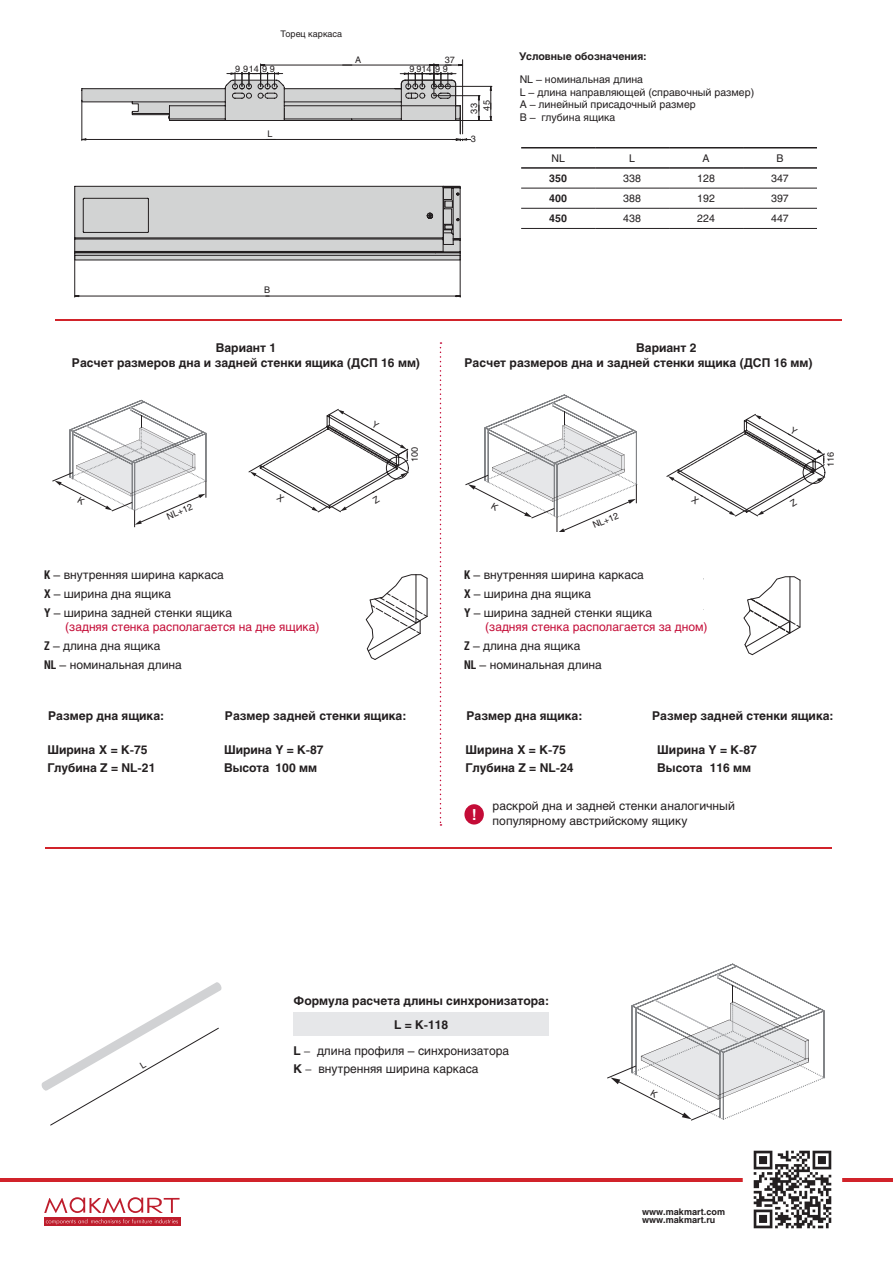
<style>
.page{position:relative;width:893px;height:1263px;background:#fff}
.page>*{position:absolute;margin:0;border:0;box-sizing:border-box;transform-origin:0 0}
.артикул_группы{font:700 15px "Helios";color:#fff}
.t1{font:12.15px "Helios";color:#231f20}
.артикулы{font:700 12px "Helios";color:#231f20}
.схемы{font:12px "Helios";color:#231f20}
.схемы-2{font:12px "Helios";color:#c40c37}
.t2{font:10.5px "Helios";color:#231f20}
.артикулы-2{font:700 10.5px "Helios";color:#231f20}
.схемы-3{font:9px "Helios";color:#231f20}
.t3{font:700 9px/8.6px "Helios";color:#231f20}
.артикул_группы-2{font:9px "Helios";color:#231f20}
.s1{font-weight:700;font-stretch:condensed}
.s2{font-weight:700;font-size:12px}
.s3{font-weight:300;font-size:12px}
</style>
<div class="page">
<hr style="left:0;top:1178px;width:893px;height:3px;background:#d1232a">
<img style="left:746px;top:1150px;width:93px;height:79px">
<div style="left:44px;top:1217px;width:136px;height:9px;background:#be1d2c"></div>
<svg style="left:46px;top:1219px;width:132px;height:5px"></svg>
<svg style="left:44px;top:1197px;width:136px;height:16px"></svg>
<hr style="left:521px;top:147px;width:74px;height:2px;background:#231f20">
<hr style="left:595px;top:147px;width:74px;height:2px;background:#231f20">
<hr style="left:669px;top:147px;width:74px;height:2px;background:#231f20">
<hr style="left:743px;top:147px;width:74px;height:2px;background:#231f20">
<hr style="left:521px;top:167px;width:74px;height:2px;background:#231f20">
<hr style="left:595px;top:167px;width:74px;height:2px;background:#231f20">
<hr style="left:669px;top:167px;width:74px;height:2px;background:#231f20">
<hr style="left:743px;top:167px;width:74px;height:2px;background:#231f20">
<hr style="left:521px;top:228px;width:74px;height:1px;background:#231f20">
<hr style="left:595px;top:228px;width:74px;height:1px;background:#231f20">
<hr style="left:669px;top:228px;width:74px;height:1px;background:#231f20">
<hr style="left:743px;top:228px;width:74px;height:1px;background:#231f20">
<hr style="left:521px;top:188px;width:74px;height:1px;background:#231f20">
<hr style="left:595px;top:188px;width:74px;height:1px;background:#231f20">
<hr style="left:669px;top:188px;width:74px;height:1px;background:#231f20">
<hr style="left:743px;top:188px;width:74px;height:1px;background:#231f20">
<hr style="left:521px;top:208px;width:74px;height:1px;background:#231f20">
<hr style="left:595px;top:208px;width:74px;height:1px;background:#231f20">
<hr style="left:669px;top:208px;width:74px;height:1px;background:#231f20">
<hr style="left:743px;top:208px;width:74px;height:1px;background:#231f20">
<svg style="left:75px;top:141px;width:388px;height:156px"></svg>
<svg style="left:81px;top:63px;width:411px;height:78px"></svg>
<svg style="left:366px;top:574px;width:62px;height:86px"></svg>
<hr style="left:415px;top:575px;width:1px;height:48px;background:#231f20">
<hr style="left:427px;top:578px;width:1px;height:38px;background:#231f20">
<div style="left:464px;top:804px;width:20px;height:20px;background:#c40c37;border-radius:50%"></div>
<svg style="left:440px;top:342px;width:1px;height:484px"></svg>
<svg style="left:743px;top:576px;width:58px;height:80px"></svg>
<hr style="left:46px;top:847px;width:786px;height:1px;background:#d1232a">
<hr style="left:55px;top:319px;width:786px;height:1px;background:#d1232a">
<div style="left:294px;top:1012px;width:255px;height:24px;background:#e6e7e9"></div>
<svg style="left:52px;top:399px;width:155px;height:128px"></svg>
<svg style="left:248px;top:408px;width:161px;height:105px"></svg>
<svg style="left:666px;top:414px;width:160px;height:103px"></svg>
<svg style="left:465px;top:395px;width:173px;height:137px"></svg>
<svg style="left:42px;top:982px;width:180px;height:143px"></svg>
<svg style="left:607px;top:964px;width:218px;height:157px"></svg>
<p class="схемы-3" style="left:281px;top:28px;width:63px">Торец каркаса</p>
<p class="схемы-3" style="left:355px;top:54px;width:8px">А</p>
<p class="схемы-3" style="left:445px;top:54px;width:12px">37</p>
<p class="схемы-3" style="left:235px;top:64px;width:41px">9 914 9 9</p>
<p class="схемы-3" style="left:410px;top:64px;width:40px">9 914 9 9</p>
<p class="схемы-3" style="left:267px;top:129px;width:7px">L</p>
<p class="схемы-3" style="left:481px;top:111px;width:12px;rotate:-90deg">45</p>
<p class="схемы-3" style="left:469px;top:114px;width:12px;rotate:-90deg">33</p>
<p class="схемы-3" style="left:471px;top:134px;width:7px">3</p>
<p class="схемы-3" style="left:264px;top:284px;width:8px">B</p>
<p class="артикулы-2" style="left:519px;top:50px;width:129px">Условные обозначения:</p>
<p class="t2" style="left:520px;top:73px;width:125px">NL – номинальная длина</p>
<p class="t2" style="left:520px;top:86px;width:236px">L – длина направляющей (справочный размер)</p>
<p class="t2" style="left:520px;top:98px;width:177px">A – линейный присадочный размер</p>
<p class="t2" style="left:520px;top:111px;width:97px">В – глубина ящика</p>
<p class="t2" style="left:551px;top:152px;width:15px">NL</p>
<p class="t2" style="left:629px;top:152px;width:7px">L</p>
<p class="t2" style="left:702px;top:152px;width:9px">А</p>
<p class="t2" style="left:776px;top:152px;width:9px">B</p>
<p class="артикулы-2" style="left:549px;top:172px;width:19px">350</p>
<p class="t2" style="left:623px;top:172px;width:19px">338</p>
<p class="t2" style="left:697px;top:172px;width:19px">128</p>
<p class="t2" style="left:771px;top:172px;width:19px">347</p>
<p class="артикулы-2" style="left:549px;top:192px;width:19px">400</p>
<p class="t2" style="left:623px;top:192px;width:19px">388</p>
<p class="t2" style="left:697px;top:192px;width:19px">192</p>
<p class="t2" style="left:771px;top:192px;width:19px">397</p>
<p class="артикулы-2" style="left:549px;top:213px;width:19px">450</p>
<p class="t2" style="left:623px;top:212px;width:19px">438</p>
<p class="t2" style="left:697px;top:212px;width:19px">224</p>
<p class="t2" style="left:771px;top:212px;width:19px">447</p>
<p class="артикулы" style="left:216px;top:340px;width:62px">Вариант 1</p>
<p class="артикулы" style="left:636px;top:340px;width:62px">Вариант 2</p>
<p class="артикулы" style="left:72px;top:356px;width:350px">Расчет размеров дна и задней стенки ящика (ДСП 16 мм)</p>
<p class="артикулы" style="left:465px;top:356px;width:349px">Расчет размеров дна и задней стенки ящика (ДСП 16 мм)</p>
<p class="артикул_группы-2" style="left:165px;top:512px;width:28px;rotate:-23deg">NL+12</p>
<p class="схемы" style="left:44px;top:568px;width:181px"><span class="s1">K</span> – внутренняя ширина каркаса</p>
<p class="схемы" style="left:44px;top:586px;width:129px"><span class="s1">X</span> – ширина дна ящика</p>
<p class="схемы" style="left:44px;top:605px;width:190px"><span class="s1">Y</span> – ширина задней стенки ящика</p>
<p class="схемы-2" style="left:65px;top:620px;width:256px">(задняя стенка располагается на дне ящика)</p>
<p class="схемы" style="left:44px;top:638px;width:118px"><span class="s1">Z</span> – длина дна ящика</p>
<p class="схемы" style="left:44px;top:657px;width:139px"><span class="s1">NL</span> – номинальная длина</p>
<p class="артикул_группы-2" style="left:409px;top:462px;width:17px;rotate:-90deg">100</p>
<p class="артикул_группы-2" style="left:825px;top:467px;width:17px;rotate:-90deg">116</p>
<p class="артикул_группы-2" style="left:591px;top:520px;width:28px;rotate:-23deg">NL+12</p>
<p class="схемы" style="left:464px;top:568px;width:181px"><span class="s1">K</span> – внутренняя ширина каркаса</p>
<p class="схемы" style="left:464px;top:586px;width:129px"><span class="s1">X</span> – ширина дна ящика</p>
<p class="схемы" style="left:464px;top:605px;width:190px"><span class="s1">Y</span> – ширина задней стенки ящика</p>
<p class="схемы-2" style="left:485px;top:620px;width:224px">(задняя стенка располагается за дном)</p>
<p class="схемы" style="left:464px;top:638px;width:118px"><span class="s1">Z</span> – длина дна ящика</p>
<p class="схемы" style="left:464px;top:657px;width:139px"><span class="s1">NL</span> – номинальная длина</p>
<p class="артикулы" style="left:48px;top:709px;width:117px">Размер дна ящика:</p>
<p class="артикулы" style="left:47px;top:742px;width:102px">Ширина Х = К-75</p>
<p class="артикулы" style="left:47px;top:760px;width:110px">Глубина Z = NL-21</p>
<p class="артикулы" style="left:225px;top:709px;width:183px">Размер задней стенки ящика:</p>
<p class="артикулы" style="left:652px;top:709px;width:183px">Размер задней стенки ящика:</p>
<p class="артикулы" style="left:466px;top:709px;width:117px">Размер дна ящика:</p>
<p class="артикулы" style="left:224px;top:742px;width:101px">Ширина Y = К-87</p>
<p class="артикулы" style="left:224px;top:760px;width:94px">Высота 100 мм</p>
<p class="артикулы" style="left:466px;top:742px;width:102px">Ширина Х = К-75</p>
<p class="артикулы" style="left:466px;top:760px;width:110px">Глубина Z = NL-24</p>
<p class="артикулы" style="left:657px;top:742px;width:101px">Ширина Y = К-87</p>
<p class="артикулы" style="left:657px;top:760px;width:95px">Высота 116 мм</p>
<p class="артикул_группы" style="left:472px;top:806px;width:7px">!</p>
<p class="схемы" style="left:493px;top:799px;width:244px">раскрой дна и задней стенки аналогичный</p>
<p class="схемы" style="left:493px;top:813px;width:196px">популярному австрийскому ящику</p>
<p class="артикулы" style="left:294px;top:993px;width:257px">Формула расчета длины синхронизатора:</p>
<p class="t1" style="left:294px;top:1044px;width:217px"><span class="s2">L</span> <span class="s3">–</span> длина профиля – синхронизатора</p>
<p class="t1" style="left:294px;top:1062px;width:186px"><span class="s2">К</span> <span class="s3">–</span> внутренняя ширина каркаса</p>
<p class="артикулы" style="left:394px;top:1017px;width:56px">L = K-118</p>
<p class="t3" style="left:642px;top:1207px;width:84px">www.makmart.com www.makmart.ru</p>
</div>
